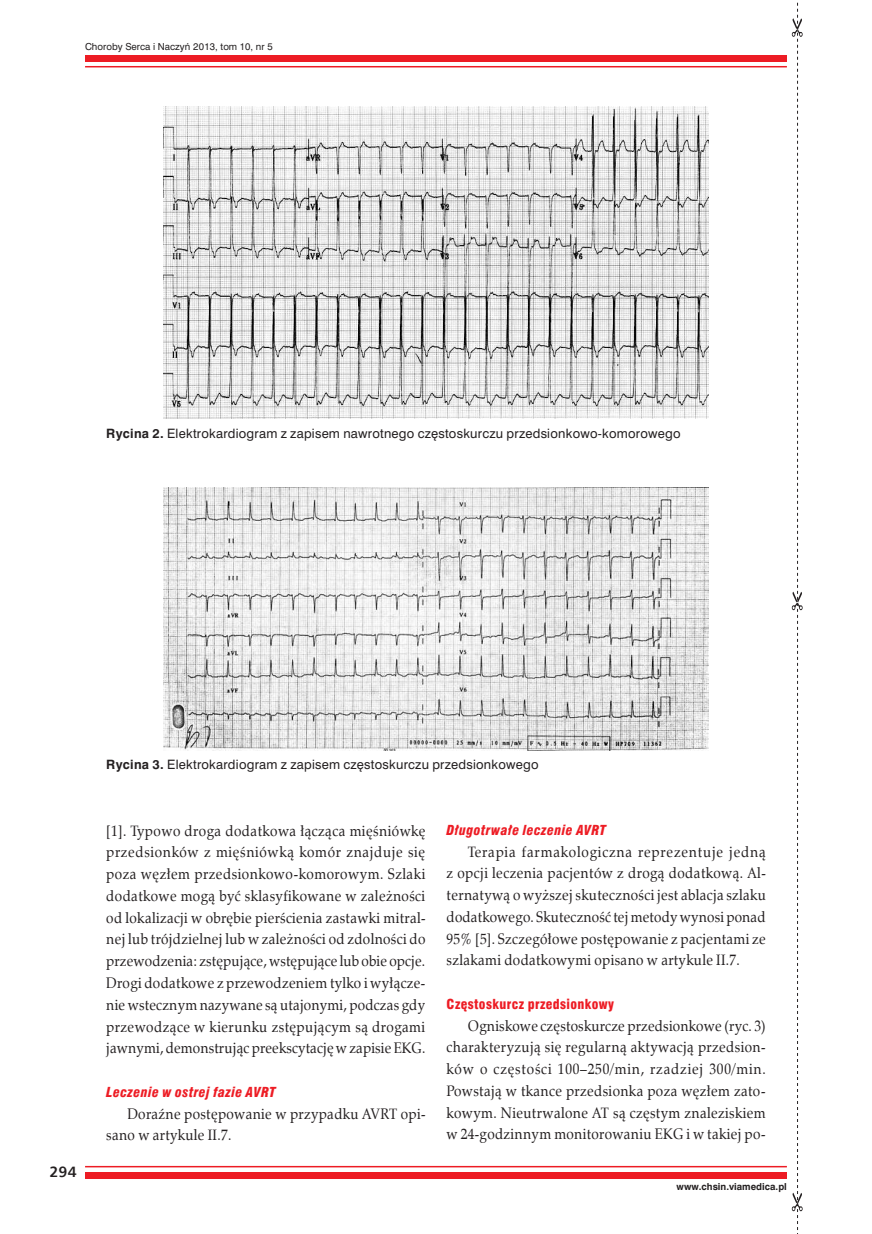
<style>
.page{position:relative;width:872px;height:1234px;background:#fff}
.page>*{position:absolute;margin:0;border:0;box-sizing:border-box;transform-origin:0 0}
.t1{font:15px/21.8px "Zapf Calligr EU";letter-spacing:.025em;color:#231f20;text-align:justify;scale:.9 1}
.t2{font:700 15px "Humnst 777 EU";color:#231f20}
.t3{font:italic 13.5px "Swis 721 Blk Cn EU";letter-spacing:.025em;color:#ed1c24}
.t4{font:13.5px "Swis 721 Blk Cn EU";letter-spacing:.025em;color:#ed1c24}
.t5{font:12px "Swis 721 PL";letter-spacing:.02em;color:#231f20}
.t6{font:9px "Swis 721 PL";color:#231f20}
.t7{font:700 9px "Swis 721 PL";color:#231f20}
.s1{font-weight:700}
</style>
<div class="page">
<div style="left:85px;top:55px;width:702px;height:7px;background:#ed1c24"></div>
<hr style="left:85px;top:66px;width:702px;height:1px;background:#ed1c24">
<div style="left:85px;top:1171px;width:702px;height:7px;background:#ed1c24"></div>
<hr style="left:85px;top:1165px;width:702px;height:2px;background:#ed1c24">
<svg style="left:792px;top:2px;width:10px;height:1228px"></svg>
<img style="left:164px;top:106px;width:544px;height:312px">
<img style="left:164px;top:487px;width:544px;height:263px">
<p class="t6" style="left:85px;top:40px;width:189px">Choroby Serca i Naczyń 2013, tom 10, nr 5</p>
<p class="t5" style="left:106px;top:425px;width:575px"><span class="s1">Rycina 2.</span> Elektrokardiogram z zapisem nawrotnego częstoskurczu przedsionkowo-komorowego</p>
<p class="t2" style="left:49px;top:1162px;width:29px">294</p>
<p class="t5" style="left:106px;top:756px;width:434px"><span class="s1">Rycina 3.</span> Elektrokardiogram z zapisem częstoskurczu przedsionkowego</p>
<p class="t1" style="left:106px;top:819px;width:356px">[1]. Typowo droga dodatkowa łącząca mięśniówkę przedsionków z mięśniówką komór znajduje się poza węzłem przedsionkowo-komorowym. Szlaki dodatkowe mogą być sklasyfikowane w zależności od lokalizacji w obrębie pierścienia zastawki mitral&shy;nej lub trójdzielnej lub w zależności od zdolności do przewodzenia: zstępujące, wstępujące lub obie opcje.<br>Drogi dodatkowe z przewodzeniem tylko i wyłącze&shy;nie wstecznym nazywane są utajonymi, podczas gdy przewodzące w kierunku zstępującym są drogami jawnymi, demonstrując preekscytację w zapisie EKG.</p>
<p class="t3" style="left:106px;top:1083px;width:171px">Leczenie w ostrej fazie AVRT</p>
<p class="t1" style="left:106px;top:1102px;width:356px;text-indent:21px">Doraźne postępowanie w przypadku AVRT opi&shy;sano w artykule II.7.</p>
<p class="t3" style="left:446px;top:821px;width:161px">Długotrwałe leczenie AVRT</p>
<p class="t1" style="left:446px;top:840px;width:356px;text-indent:21px">Terapia farmakologiczna reprezentuje jedną z opcji leczenia pacjentów z drogą dodatkową. Al&shy;ternatywą o wyższej skuteczności jest ablacja szlaku dodatkowego. Skuteczność tej metody wynosi ponad 95% [5]. Szczegółowe postępowanie z pacjentami ze szlakami dodatkowymi opisano w artykule II.7.</p>
<p class="t4" style="left:446px;top:995px;width:169px">Częstoskurcz przedsionkowy</p>
<p class="t1" style="left:446px;top:1014px;width:356px;text-indent:21px">Ogniskowe częstoskurcze przedsionkowe (ryc. 3) charakteryzują się regularną aktywacją przedsion&shy;ków o częstości 100–250/min, rzadziej 300/min.<br>Powstają w tkance przedsionka poza węzłem zato&shy;kowym. Nieutrwalone AT są częstym znaleziskiem w 24-godzinnym monitorowaniu EKG i w takiej po-</p>
<p class="t7" style="left:676px;top:1180px;width:112px">www.chsin.viamedica.pl</p>
</div>
